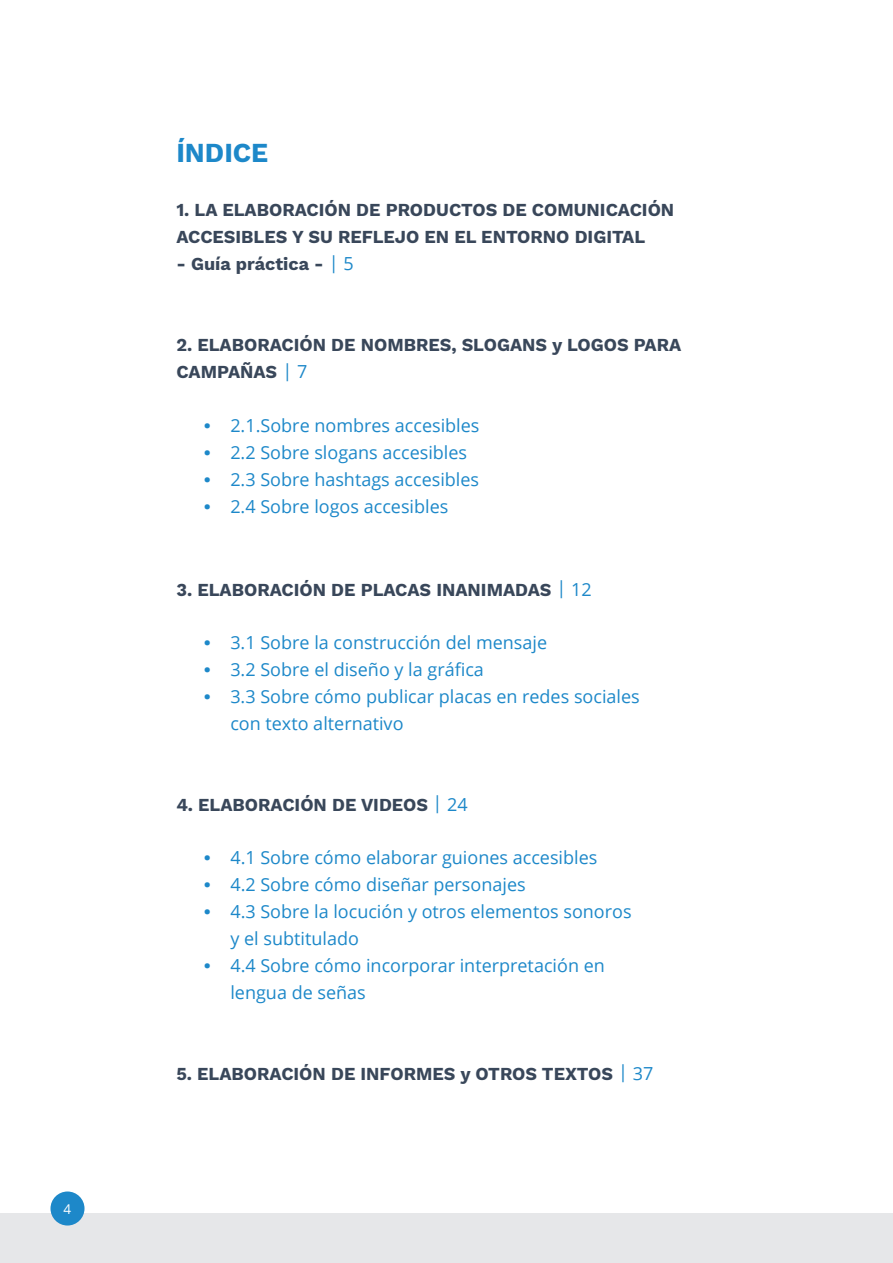
<style>
.page{position:relative;width:893px;height:1263px;background:#fff}
.page>*{position:absolute;margin:0;border:0;box-sizing:border-box;transform-origin:0 0}
.t1{font:700 27px "Work Sans";color:#1d88c9}
.t2{font:18px/27px "Open Sans";color:#1d88c9}
.t3{font:700 18px/27px "Work Sans";color:#39475a}
.t4{font:13.5px "Open Sans";color:#fff}
.s1{font-family:"Open Sans";font-weight:400;color:#1d88c9}
.s2{font-family:"Work Sans";font-weight:600}
</style>
<div class="page">
<div style="left:0;top:1213px;width:893px;height:50px;background:#e6e7e9"></div>
<div style="left:50px;top:1191px;width:35px;height:34px;background:#1d88c9;border-radius:50%"></div>
<p class="t4" style="left:64px;top:1199px;width:9px">4</p>
<h1 class="t1" style="left:176px;top:137px;width:93px">ÍNDICE</h1>
<p class="t3" style="left:176px;top:197px;width:499px">1. LA ELABORACIÓN DE PRODUCTOS DE COMUNICACIÓN<br>ACCESIBLES Y SU REFLEJO EN EL ENTORNO DIGITAL</p>
<p class="t3" style="left:176px;top:251px;width:179px">- Guía práctica - <span class="s1">| 5</span></p>
<p class="t3" style="left:176px;top:332px;width:507px">2. ELABORACIÓN DE NOMBRES, SLOGANS y LOGOS PARA<br>CAMPAÑAS <span class="s1">| 7</span></p>
<p class="t2" style="left:203px;top:412px;width:278px"><span class="s2">•</span> 2.1.Sobre nombres accesibles</p>
<p class="t2" style="left:203px;top:439px;width:265px"><span class="s2">•</span> 2.2 Sobre slogans accesibles</p>
<p class="t2" style="left:203px;top:466px;width:277px"><span class="s2">•</span> 2.3 Sobre hashtags accesibles</p>
<p class="t2" style="left:203px;top:493px;width:247px"><span class="s2">•</span> 2.4 Sobre logos accesibles</p>
<p class="t3" style="left:176px;top:577px;width:417px">3. ELABORACIÓN DE PLACAS INANIMADAS <span class="s1">| 12</span></p>
<p class="t2" style="left:203px;top:628px;width:345px"><span class="s2">•</span> 3.1 Sobre la construcción del mensaje</p>
<p class="t2" style="left:203px;top:655px;width:282px"><span class="s2">•</span> 3.2 Sobre el diseño y la gráfica</p>
<p class="t2" style="left:230px;top:682px;width:411px;text-indent:-27px"><span class="s2">•</span> 3.3 Sobre cómo publicar placas en redes sociales con texto alternativo</p>
<p class="t3" style="left:176px;top:792px;width:293px">4. ELABORACIÓN DE VIDEOS <span class="s1">| 24</span></p>
<p class="t2" style="left:203px;top:843px;width:396px"><span class="s2">•</span> 4.1 Sobre cómo elaborar guiones accesibles</p>
<p class="t2" style="left:203px;top:870px;width:324px"><span class="s2">•</span> 4.2 Sobre cómo diseñar personajes</p>
<p class="t2" style="left:230px;top:897px;width:403px;text-indent:-27px"><span class="s2">•</span> 4.3 Sobre la locución y otros elementos sonoros y el subtitulado</p>
<p class="t2" style="left:230px;top:951px;width:376px;text-indent:-27px"><span class="s2">•</span> 4.4 Sobre cómo incorporar interpretación en lengua de señas</p>
<p class="t3" style="left:176px;top:1061px;width:478px">5. ELABORACIÓN DE INFORMES y OTROS TEXTOS <span class="s1">| 37</span></p>
</div>
